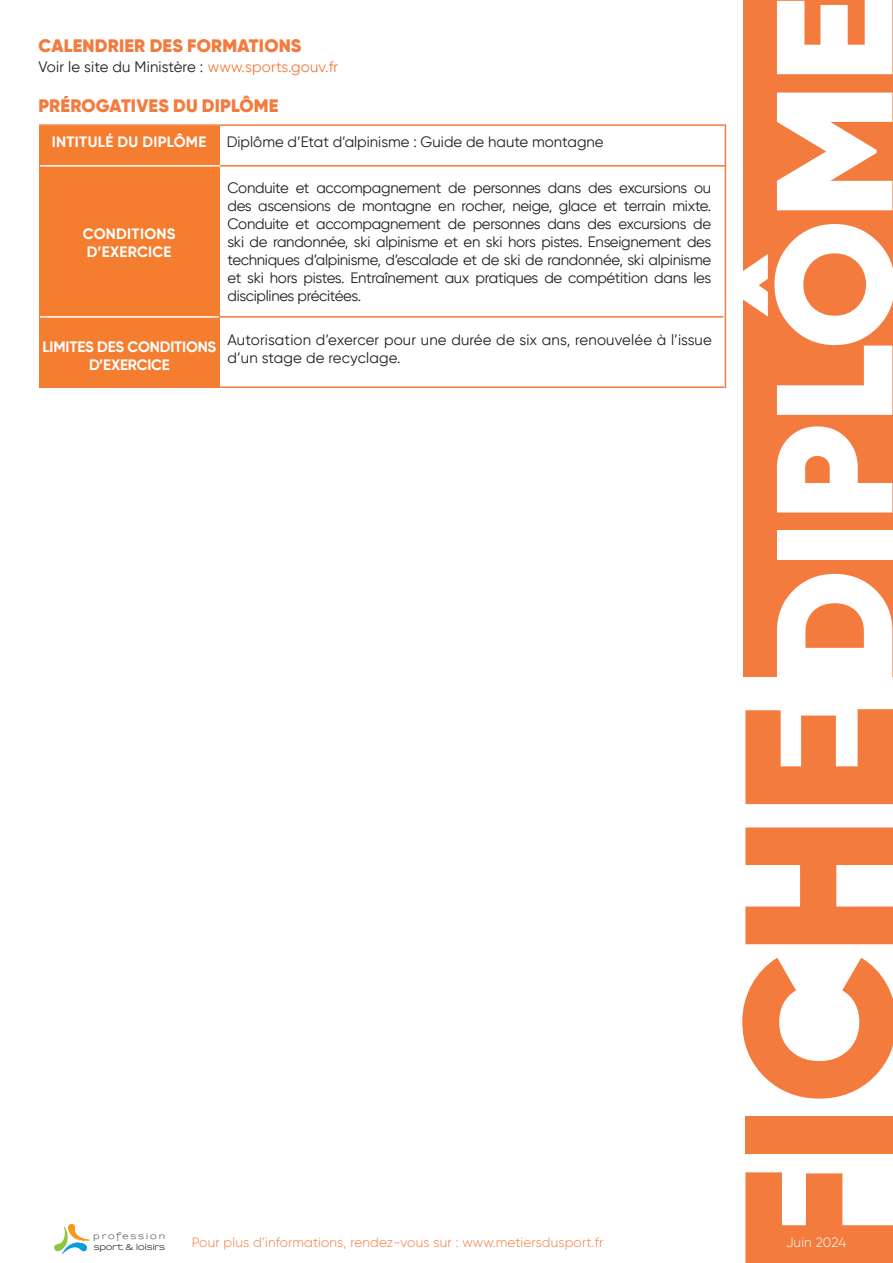
<style>
.page{position:relative;width:893px;height:1263px;background:#fff}
.page>*{position:absolute;margin:0;border:0;box-sizing:border-box;transform-origin:0 0}
.t1{font:900 18px "Gilroy";letter-spacing:.01em;color:#f47b3e}
.t2{font:15px/18px "Gilroy";color:#231f20;text-align:justify}
.t3{font:700 15px/18px "Gilroy";letter-spacing:.01em;color:#fff}
.t4{font:700 15px/18px "Gilroy";letter-spacing:-.01em;color:#fff;text-align:center}
.t5{font:300 13.5px "Gilroy";letter-spacing:.01em;color:#f47b3e}
.t6{font:300 13.5px "Gilroy";letter-spacing:.005em;color:#fff}
.t7{font:700 8.1px "Sansumi";letter-spacing:-.015em;color:#231f20;scale:1.11 1}
.t8{font:600 8.1px "Sansumi";letter-spacing:.215em;color:#231f20;scale:1.11 1}
.s1{color:#f47b3e}
</style>
<div class="page">
<div style="left:743px;top:1px;width:149px;height:676px;background:#f47b3e"></div>
<svg style="left:745px;top:1172px;width:148px;height:91px"></svg>
<div style="left:745px;top:1116px;width:148px;height:38px;background:#f47b3e"></div>
<svg style="left:742px;top:958px;width:151px;height:140px"></svg>
<svg style="left:745px;top:827px;width:148px;height:117px"></svg>
<svg style="left:745px;top:709px;width:148px;height:95px"></svg>
<svg style="left:777px;top:574px;width:115px;height:103px"></svg>
<div style="left:777px;top:531px;width:115px;height:29px;background:#fff"></div>
<svg style="left:777px;top:426px;width:115px;height:86px"></svg>
<svg style="left:743px;top:224px;width:150px;height:191px"></svg>
<svg style="left:777px;top:93px;width:115px;height:117px"></svg>
<svg style="left:777px;top:0;width:115px;height:74px"></svg>
<svg style="left:54px;top:1224px;width:37px;height:30px"></svg>
<div style="left:39px;top:126px;width:180px;height:262px;background:#f47d2f"></div>
<hr style="left:39px;top:386px;width:686px;height:2px;background:#f47b3e">
<hr style="left:39px;top:124px;width:686px;height:2px;background:#f47b3e">
<hr style="left:40px;top:165px;width:180px;height:2px;background:#fff">
<hr style="left:220px;top:165px;width:506px;height:2px;background:#f47b3e">
<hr style="left:40px;top:316px;width:179px;height:2px;background:#fff">
<hr style="left:219px;top:316px;width:504px;height:2px;background:#f47b3e">
<hr style="left:725px;top:124px;width:1px;height:264px;background:#f47b3e">
<p class="t1" style="left:39px;top:34px;width:264px">CALENDRIER DES FORMATIONS</p>
<p class="t2" style="left:39px;top:58px;width:301px">Voir le site du Ministère : <span class="s1">www.sports.gouv.fr</span></p>
<p class="t1" style="left:38px;top:94px;width:242px">PRÉROGATIVES DU DIPLÔME</p>
<p class="t3" style="left:52px;top:133px;width:156px">INTITULÉ DU DIPLÔME</p>
<p class="t2" style="left:227px;top:132px;width:378px">Diplôme d’Etat d’alpinisme : Guide de haute montagne</p>
<p class="t3" style="left:83px;top:224px;width:94px">CONDITIONS<br>D’EXERCICE</p>
<p class="t4" style="left:43px;top:337px;width:175px">LIMITES DES CONDITIONS<br>D’EXERCICE</p>
<p class="t2" style="left:227px;top:178px;width:485px">Conduite et accompagnement de personnes dans des excursions ou des ascensions de montagne en rocher, neige, glace et terrain mixte.<br>Conduite et accompagnement de personnes dans des excursions de ski de randonnée, ski alpinisme et en ski hors pistes. Enseignement des techniques d’alpinisme, d’escalade et de ski de randonnée, ski alpinisme et ski hors pistes. Entraînement aux pratiques de compétition dans les disciplines précitées.</p>
<p class="t2" style="left:227px;top:331px;width:486px">Autorisation d’exercer pour une durée de six ans, renouvelée à l’issue d’un stage de recyclage.</p>
<p class="t8" style="left:93px;top:1232px;width:66px">profession</p>
<p class="t7" style="left:94px;top:1242px;width:66px">sport &amp; loisirs</p>
<p class="t5" style="left:192px;top:1234px;width:413px">Pour plus d’informations, rendez-vous sur : www.metiersdusport.fr</p>
<p class="t6" style="left:786px;top:1234px;width:62px">Juin 2024</p>
</div>
